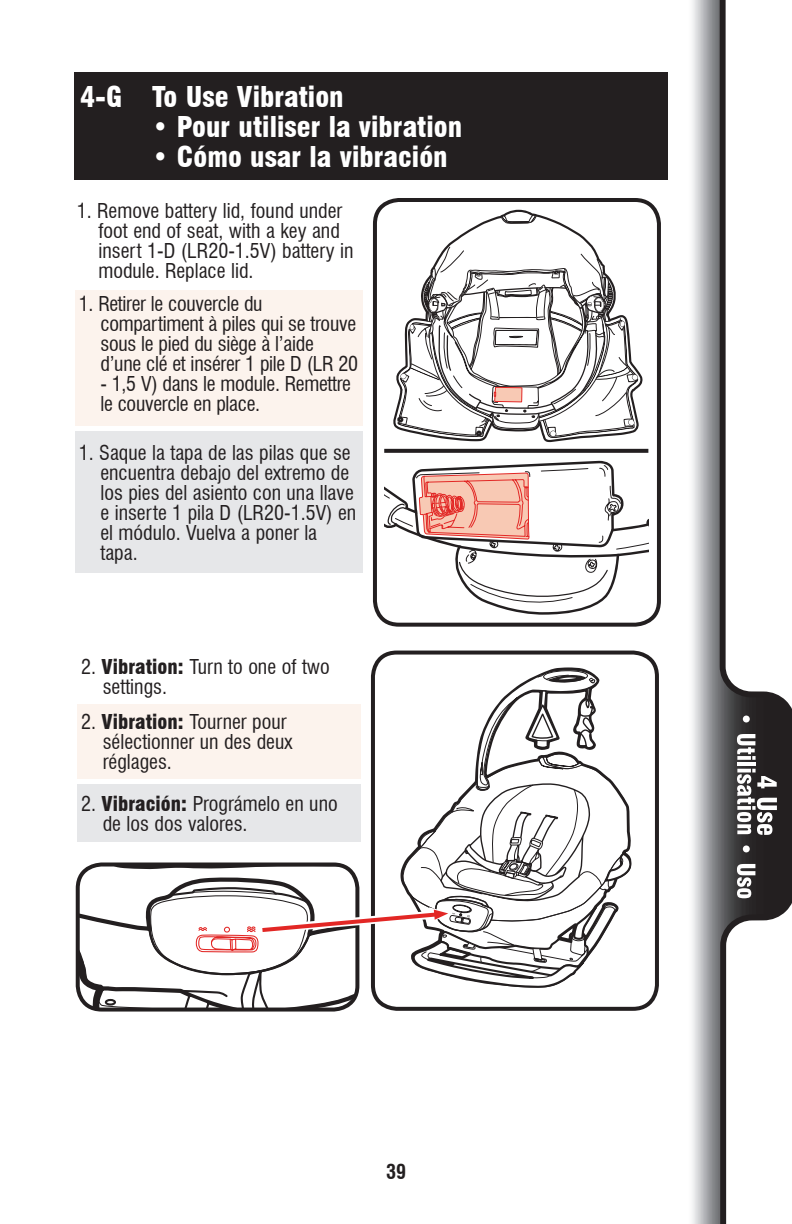
<style>
.page{position:relative;width:792px;height:1224px;background:#fff}
.page>*{position:absolute;margin:0;border:0;box-sizing:border-box;transform-origin:0 0}
.t1{font:900 condensed 28px "Swiss 721 BT";color:#fff}
.t2{font:condensed 20px/20px "Swiss 721 BT";color:#231f20}
.t3{font:700 condensed 20px "Swiss 721 BT";color:#231f20}
.s1{font-weight:900}
</style>
<div class="page">
<img style="left:692px;top:0;width:28px;height:1224px">
<svg style="left:720px;top:0;width:72px;height:1224px"></svg>
<svg style="left:743px;top:716px;width:7px;height:6px"></svg>
<svg style="left:737px;top:734px;width:19px;height:26px"></svg>
<hr style="left:737px;top:762px;width:18px;height:4px;background:#fff">
<svg style="left:737px;top:769px;width:40px;height:66px"></svg>
<svg style="left:743px;top:845px;width:7px;height:7px"></svg>
<svg style="left:737px;top:864px;width:18px;height:34px"></svg>
<div style="left:74px;top:72px;width:594px;height:108px;background:#231f20"></div>
<div style="left:75px;top:431px;width:288px;height:142px;background:#e6e7e9"></div>
<div style="left:75px;top:290px;width:288px;height:135px;background:#fcf3ed"></div>
<div style="left:371px;top:651px;width:288px;height:360px;border:4px solid #231f20;border-radius:24px"></div>
<svg style="left:78px;top:668px;width:554px;height:342px"></svg>
<div style="left:373px;top:198px;width:288px;height:429px;border:4px solid #231f20;border-radius:24px"></div>
<svg style="left:384px;top:449px;width:264px;height:4px"></svg>
<svg style="left:397px;top:214px;width:241px;height:229px"></svg>
<svg style="left:497px;top:607px;width:95px;height:8px"></svg>
<svg style="left:384px;top:486px;width:264px;height:121px"></svg>
<svg style="left:387px;top:460px;width:234px;height:139px"></svg>
<h1 class="t1" style="left:80px;top:80px;width:265px">4-G To Use Vibration</h1>
<h1 class="t1" style="left:152px;top:110px;width:312px">• Pour utiliser la vibration</h1>
<h1 class="t1" style="left:152px;top:140px;width:297px">• Cómo usar la vibración</h1>
<p class="t2" style="left:98px;top:201px;width:257px;text-indent:-22px">1. Remove battery lid, found under foot end of seat, with a key and insert 1-D (LR20-1.5V) battery in module. Replace lid.</p>
<p class="t2" style="left:100px;top:294px;width:259px;text-indent:-22px">1. Retirer le couvercle du compartiment à piles qui se trouve sous le pied du siège à l’aide d’une clé et insérer 1 pile D (LR 20</p>
<p class="t2" style="left:100px;top:374px;width:252px">- 1,5 V) dans le module. Remettre le couvercle en place.</p>
<p class="t2" style="left:100px;top:443px;width:257px;text-indent:-22px">1. Saque la tapa de las pilas que se encuentra debajo del extremo de los pies del asiento con una llave e inserte 1 pila D (LR20-1.5V) en el módulo. Vuelva a poner la tapa.</p>
<p class="t2" style="left:103px;top:657px;width:229px;text-indent:-22px">2. <span class="s1">Vibration:</span> Turn to one of two settings.</p>
<p class="t2" style="left:103px;top:712px;width:191px;text-indent:-22px">2. <span class="s1">Vibration:</span> Tourner pour sélectionner un des deux réglages.</p>
<p class="t2" style="left:103px;top:794px;width:237px;text-indent:-22px">2. <span class="s1">Vibración:</span> Prográmelo en uno de los dos valores.</p>
<p class="t3" style="left:386px;top:1160px;width:21px">39</p>
</div>
